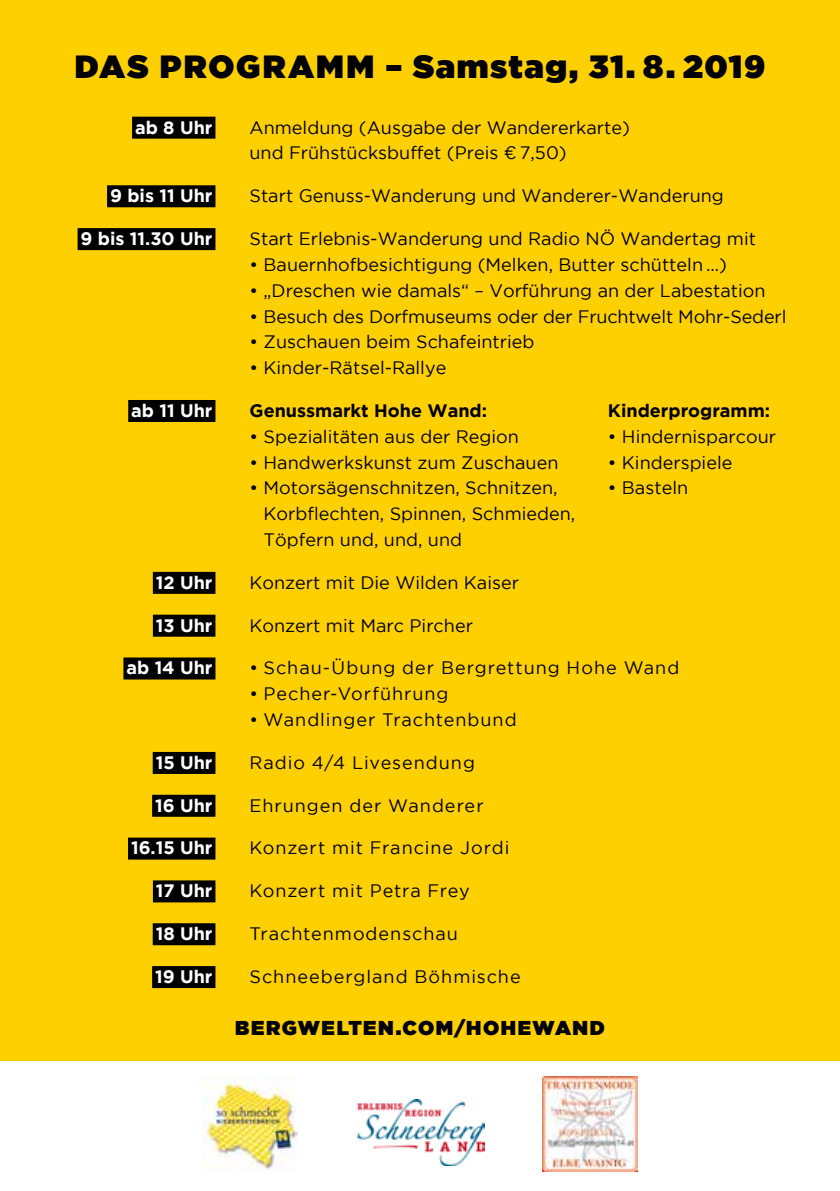
<style>
.page{position:relative;width:840px;height:1191px;background:#fff}
.page>*{position:absolute;margin:0;border:0;box-sizing:border-box;transform-origin:0 0}
.t1{font:32px "Gotham Ultra";letter-spacing:.055em;color:#000}
.t2{font:20px "Gotham Ultra";letter-spacing:.075em;color:#000}
.t3{font:18px/25.8px "Gotham";color:#000}
.t4{font:18px "Gotham";letter-spacing:.055em;color:#000}
.t5{font:700 18px "Gotham";color:#fff}
.t6{font:18px "Gotham";letter-spacing:.05em;color:#000}
.t7{font:700 18px "Gotham";color:#000}
.t8{font:18px "Gotham";letter-spacing:.04em;color:#000}
</style>
<div class="page">
<div style="left:0;top:0;width:839px;height:1060px;background:#ffd000"></div>
<div style="left:132px;top:117px;width:83px;height:22px;background:#000"></div>
<div style="left:107px;top:185px;width:108px;height:22px;background:#000"></div>
<div style="left:77px;top:228px;width:138px;height:22px;background:#000"></div>
<div style="left:128px;top:400px;width:87px;height:22px;background:#000"></div>
<div style="left:153px;top:572px;width:62px;height:22px;background:#000"></div>
<div style="left:153px;top:614px;width:62px;height:22px;background:#000"></div>
<div style="left:123px;top:657px;width:92px;height:22px;background:#000"></div>
<div style="left:153px;top:752px;width:62px;height:22px;background:#000"></div>
<div style="left:152px;top:794px;width:63px;height:22px;background:#000"></div>
<div style="left:128px;top:837px;width:87px;height:22px;background:#000"></div>
<div style="left:153px;top:880px;width:62px;height:22px;background:#000"></div>
<div style="left:153px;top:923px;width:62px;height:22px;background:#000"></div>
<div style="left:152px;top:966px;width:63px;height:22px;background:#000"></div>
<img style="left:356px;top:1099px;width:128px;height:66px">
<img style="left:203px;top:1076px;width:94px;height:93px">
<img style="left:542px;top:1076px;width:94px;height:95px">
<h1 class="t1" style="left:75px;top:48px;width:691px">DAS PROGRAMM – Samstag, 31. 8. 2019</h1>
<p class="t5" style="left:135px;top:117px;width:79px">ab 8 Uhr</p>
<p class="t3" style="left:249px;top:114px;width:382px">Anmeldung (Ausgabe der Wandererkarte) und Frühstücksbuffet (Preis ¤ 7,50)</p>
<p class="t5" style="left:110px;top:185px;width:104px">9 bis 11 Uhr</p>
<p class="t3" style="left:249px;top:183px;width:475px">Start Genuss-Wanderung und Wanderer-Wanderung</p>
<p class="t5" style="left:81px;top:228px;width:133px">9 bis 11.30 Uhr</p>
<p class="t3" style="left:249px;top:225px;width:507px">Start Erlebnis-Wanderung und Radio NÖ Wandertag mit</p>
<p class="t3" style="left:249px;top:251px;width:478px">• Bauernhofbesichtigung (Melken, Butter schütteln …)</p>
<p class="t3" style="left:249px;top:277px;width:517px">• „Dreschen wie damals“ – Vorführung an der Labestation</p>
<p class="t3" style="left:249px;top:303px;width:538px">• Besuch des Dorfmuseums oder der Fruchtwelt Mohr-Sederl</p>
<p class="t3" style="left:249px;top:329px;width:286px">• Zuschauen beim Schafeintrieb</p>
<p class="t3" style="left:249px;top:354px;width:198px">• Kinder-Rätsel-Rallye</p>
<p class="t5" style="left:131px;top:400px;width:83px">ab 11 Uhr</p>
<p class="t7" style="left:249px;top:400px;width:239px">Genussmarkt Hohe Wand:</p>
<p class="t7" style="left:607px;top:400px;width:163px">Kinderprogramm:</p>
<p class="t3" style="left:249px;top:423px;width:271px">• Spezialitäten aus der Region</p>
<p class="t3" style="left:607px;top:423px;width:170px">• Hindernisparcour</p>
<p class="t3" style="left:249px;top:449px;width:310px">• Handwerkskunst zum Zuschauen</p>
<p class="t3" style="left:607px;top:449px;width:126px">• Kinderspiele</p>
<p class="t3" style="left:249px;top:475px;width:309px">• Motorsägenschnitzen, Schnitzen,</p>
<p class="t3" style="left:607px;top:475px;width:82px">• Basteln</p>
<p class="t3" style="left:263px;top:500px;width:313px">Korbflechten, Spinnen, Schmieden,<br>Töpfern und, und, und</p>
<p class="t5" style="left:156px;top:572px;width:58px">12 Uhr</p>
<p class="t3" style="left:249px;top:569px;width:271px">Konzert mit Die Wilden Kaiser</p>
<p class="t5" style="left:156px;top:615px;width:58px">13 Uhr</p>
<p class="t3" style="left:249px;top:612px;width:225px">Konzert mit Marc Pircher</p>
<p class="t5" style="left:126px;top:657px;width:87px">ab 14 Uhr</p>
<p class="t4" style="left:249px;top:658px;width:431px">• Schau-Übung der Bergrettung Hohe Wand</p>
<p class="t4" style="left:249px;top:684px;width:200px">• Pecher-Vorführung</p>
<p class="t4" style="left:249px;top:709px;width:268px">• Wandlinger Trachtenbund</p>
<p class="t5" style="left:156px;top:752px;width:58px">15 Uhr</p>
<p class="t6" style="left:249px;top:752px;width:227px">Radio 4/4 Livesendung</p>
<p class="t5" style="left:155px;top:795px;width:59px">16 Uhr</p>
<p class="t4" style="left:249px;top:795px;width:235px">Ehrungen der Wanderer</p>
<p class="t5" style="left:131px;top:837px;width:83px">16.15 Uhr</p>
<p class="t6" style="left:249px;top:838px;width:261px">Konzert mit Francine Jordi</p>
<p class="t5" style="left:156px;top:880px;width:58px">17 Uhr</p>
<p class="t8" style="left:249px;top:881px;width:221px">Konzert mit Petra Frey</p>
<p class="t5" style="left:156px;top:923px;width:58px">18 Uhr</p>
<p class="t4" style="left:249px;top:923px;width:210px">Trachtenmodenschau</p>
<p class="t5" style="left:155px;top:966px;width:59px">19 Uhr</p>
<p class="t4" style="left:249px;top:966px;width:272px">Schneebergland Böhmische</p>
<p class="t2" style="left:235px;top:1016px;width:371px">BERGWELTEN.COM/HOHEWAND</p>
</div>
